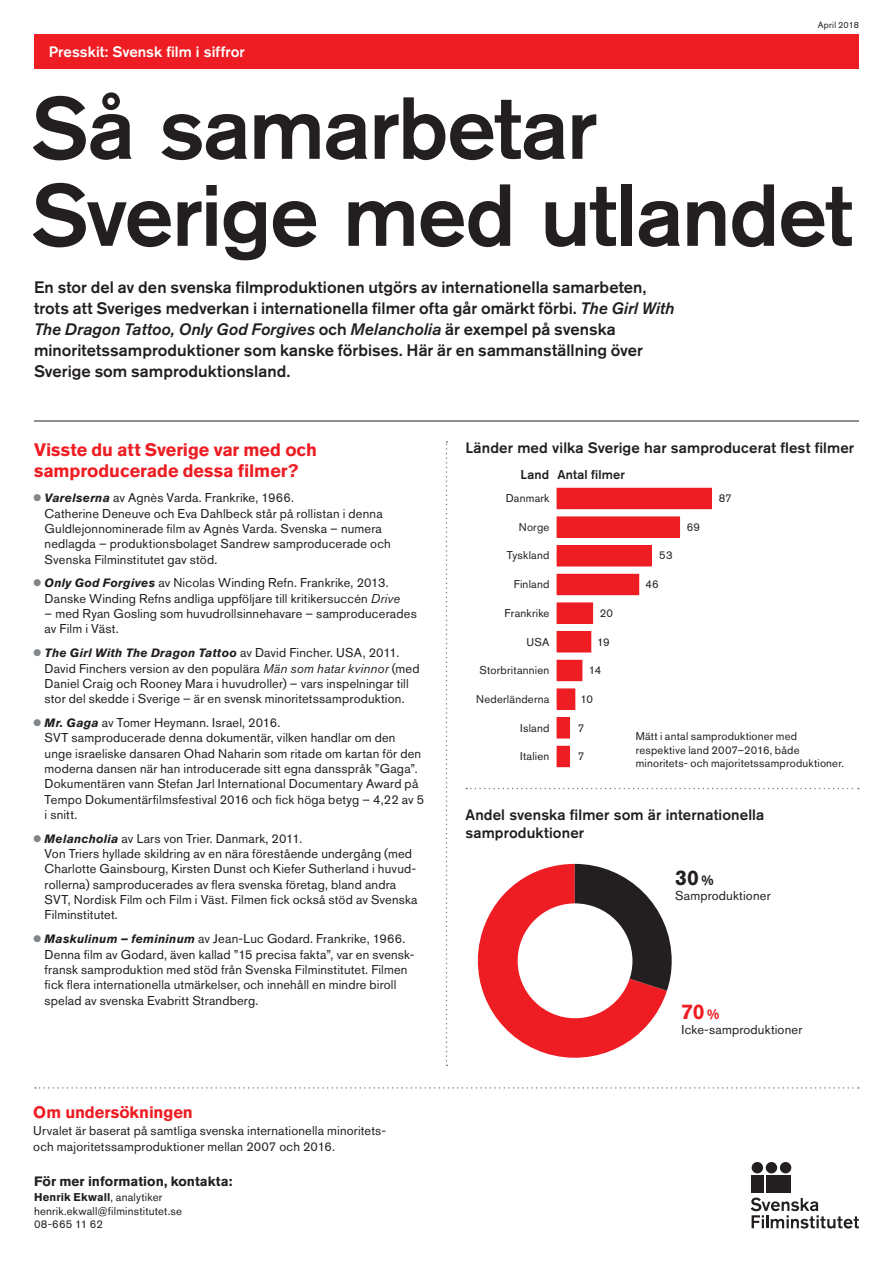
<style>
.page{position:relative;width:893px;height:1263px;background:#fff}
.page>*{position:absolute;margin:0;border:0;box-sizing:border-box;transform-origin:0 0}
.t1{font:500 87px/87px "Akzidenz Grotesk BQ";letter-spacing:-.02em;color:#231f20}
.Text_filmbeskrivnin{font:700 21px "Akzidenz Grotesk BQ";color:#231f20}
.Text_filmbeskrivnin-2{font:700 21px "Akzidenz Grotesk BQ";color:#ee1d23}
.FIS_Diagramrubrik_sv{font:700 18px/21px "Akzidenz Grotesk BQ";letter-spacing:-.005em;color:#ee1d23}
.Ingress_färgad_ind{font:500 16.5px/21px "Akzidenz Grotesk BQ";letter-spacing:.005em;color:#231f20}
.Filmfakta{font:700 16.5px "Akzidenz Grotesk BQ";letter-spacing:-.005em;color:#ee1d23}
.Tabell_Svensk{font:500 15px/18px "Akzidenz Grotesk BQ";letter-spacing:.005em;color:#231f20}
.t2{font:500 15px "Akzidenz Grotesk BQ";color:#fff}
.Filmfakta-2{font:700 13.5px "Akzidenz Grotesk BQ";color:#231f20}
.Text_filmbeskrivnin-3{font:12.75px/15.3px "Akzidenz Grotesk BQ";letter-spacing:.015em;color:#231f20}
.Text_filmbeskrivnin-4{font:500 12.75px "Akzidenz Grotesk BQ";letter-spacing:.015em;color:#231f20}
.Text_filmbeskrivnin-5{font:italic 700 12px "Akzidenz Grotesk BQ";letter-spacing:.015em;color:#231f20}
.Text_filmbeskrivnin-6{font:11.25px "Akzidenz Grotesk BQ";letter-spacing:.02em;color:#231f20}
.Bildtext_-_kopia{font:11.25px/13.5px "Akzidenz Grotesk BQ";letter-spacing:.02em;color:#231f20}
.Filmfakta-3{font:11.25px "Akzidenz Grotesk BQ";letter-spacing:.015em;color:#231f20}
.Filmfakta-4{font:700 11.25px "Akzidenz Grotesk BQ";letter-spacing:.01em;color:#231f20}
.Bildtext_-_kopia-2{font:9px "Akzidenz Grotesk BQ";letter-spacing:.025em;color:#231f20}
.s1{font-family:"Akzidenz Grotesk BQ Med";font-weight:400;font-style:italic}
.s2{color:#828688}
.s3{font-weight:700;font-style:italic;font-size:12px}
.s4{font-style:italic}
.s5{font-weight:400;font-style:normal;font-size:12.75px}
.s6{font-weight:400}
.s7{font-size:13.95px}
</style>
<div class="page">
<div style="left:34px;top:34px;width:825px;height:34px;background:#ee1d23"></div>
<hr style="left:34px;top:421px;width:825px;height:1px;background:#231f20">
<svg style="left:35px;top:1087px;width:824px;height:2px"></svg>
<svg style="left:751px;top:1197px;width:108px;height:31px"></svg>
<div style="left:751px;top:1175px;width:13px;height:18px;background:#231f20"></div>
<div style="left:766px;top:1175px;width:24px;height:18px;background:#231f20"></div>
<div style="left:752px;top:1162px;width:11px;height:11px;background:#231f20;border-radius:50%"></div>
<div style="left:766px;top:1162px;width:11px;height:11px;background:#231f20;border-radius:50%"></div>
<div style="left:780px;top:1162px;width:11px;height:11px;background:#231f20;border-radius:50%"></div>
<div style="left:557px;top:488px;width:154px;height:21px;background:#ee1d23"></div>
<div style="left:557px;top:517px;width:122px;height:20px;background:#ee1d23"></div>
<div style="left:557px;top:516px;width:123px;height:22px;border:1px solid #ee1d23"></div>
<div style="left:557px;top:546px;width:94px;height:20px;background:#ee1d23"></div>
<div style="left:557px;top:545px;width:95px;height:21px;border:1px solid #ee1d23"></div>
<div style="left:557px;top:574px;width:82px;height:21px;background:#ee1d23"></div>
<div style="left:557px;top:603px;width:36px;height:20px;background:#ee1d23"></div>
<div style="left:557px;top:602px;width:36px;height:22px;border:1px solid #ee1d23"></div>
<div style="left:557px;top:632px;width:34px;height:20px;background:#ee1d23"></div>
<div style="left:557px;top:631px;width:34px;height:21px;border:1px solid #ee1d23"></div>
<div style="left:557px;top:660px;width:25px;height:21px;background:#ee1d23"></div>
<div style="left:557px;top:689px;width:18px;height:20px;background:#ee1d23"></div>
<div style="left:557px;top:688px;width:18px;height:22px;border:1px solid #ee1d23"></div>
<div style="left:557px;top:718px;width:12px;height:20px;background:#ee1d23"></div>
<div style="left:557px;top:717px;width:13px;height:21px;border:1px solid #ee1d23"></div>
<div style="left:557px;top:746px;width:12px;height:21px;background:#ee1d23"></div>
<div style="left:557px;top:746px;width:13px;height:21px;border:1px solid #ee1d23"></div>
<svg style="left:477px;top:863px;width:195px;height:195px"></svg>
<svg style="left:466px;top:788px;width:393px;height:1px"></svg>
<svg style="left:446px;top:441px;width:1px;height:625px"></svg>
<p class="t2" style="left:49px;top:42px;width:197px">Presskit: Svensk film i siffror</p>
<p class="Bildtext_-_kopia-2" style="left:818px;top:19px;width:43px">April 2018</p>
<p class="t1" style="left:31px;top:83px;width:823px">Så samarbetar<br>Sverige med utlandet</p>
<p class="Ingress_färgad_ind" style="left:34px;top:276px;width:642px">En stor del av den svenska filmproduktionen utgörs av internationella samarbeten, trots att Sveriges medverkan i internationella filmer ofta går omärkt förbi. <span class="s1">The Girl With The Dragon Tattoo, Only God Forgives</span> och <span class="s1">Melancholia</span> är exempel på svenska minoritetssamproduktioner som kanske förbises. Här är en sammanställning över Sverige som samproduktionsland.</p>
<p class="FIS_Diagramrubrik_sv" style="left:34px;top:439px;width:284px">Visste du att Sverige var med och samproducerade dessa filmer?</p>
<p class="Text_filmbeskrivnin-3" style="left:45px;top:490px;width:348px;text-indent:-11px"><span class="s2">●</span> <span class="s3">Varelserna</span> av Agnès Varda. Frankrike, 1966.<br>Catherine Deneuve och Eva Dahlbeck står på rollistan i denna Guldlejonnominerade film av Agnès Varda. Svenska – numera nedlagda – produktionsbolaget Sandrew samproducerade och Svenska Filminstitutet gav stöd.</p>
<p class="Text_filmbeskrivnin-3" style="left:45px;top:575px;width:357px;text-indent:-11px"><span class="s2">●</span> <span class="s3">Only God Forgives</span> av Nicolas Winding Refn. Frankrike, 2013.<br>Danske Winding Refns andliga uppföljare till kritikersuccén <span class="s4">Drive</span></p>
<p class="Text_filmbeskrivnin-3" style="left:45px;top:606px;width:374px">– med Ryan Gosling som huvudrollsinnehavare – samproducerades av Film i Väst.</p>
<p class="Text_filmbeskrivnin-5" style="left:34px;top:646px;width:367px"><span class="s2">●</span> The Girl With The Dragon Tattoo <span class="s5">av David Fincher. USA, 2011.</span></p>
<p class="Text_filmbeskrivnin-3" style="left:45px;top:660px;width:376px">David Finchers version av den populära <span class="s4">Män som hatar kvinnor</span> (med<br>Daniel Craig och Rooney Mara i huvudroller) – vars inspelningar till stor del skedde i Sverige – är en svensk minoritetssamproduktion.</p>
<p class="Text_filmbeskrivnin-3" style="left:45px;top:715px;width:381px;text-indent:-11px"><span class="s2">●</span> <span class="s3">Mr. Gaga</span> av Tomer Heymann. Israel, 2016.<br>SVT samproducerade denna dokumentär, vilken handlar om den unge israeliske dansaren Ohad Naharin som ritade om kartan för den moderna dansen när han introducerade sitt egna dansspråk ”Gaga”.<br>Dokumentären vann Stefan Jarl International Documentary Award på Tempo Dokumentärfilmsfestival 2016 och fick höga betyg – 4,22 av 5 i snitt.</p>
<p class="Text_filmbeskrivnin-3" style="left:45px;top:831px;width:374px;text-indent:-11px"><span class="s2">●</span> <span class="s3">Melancholia</span> av Lars von Trier. Danmark, 2011.<br>Von Triers hyllade skildring av en nära förestående undergång (med Charlotte Gainsbourg, Kirsten Dunst och Kiefer Sutherland i huvud&shy;rollerna) samproducerades av flera svenska företag, bland andra SVT, Nordisk Film och Film i Väst. Filmen fick också stöd av Svenska Filminstitutet.</p>
<p class="Text_filmbeskrivnin-3" style="left:45px;top:931px;width:371px;text-indent:-11px"><span class="s2">●</span> <span class="s3">Maskulinum – femininum</span> av Jean-Luc Godard. Frankrike, 1966.<br>Denna film av Godard, även kallad ”15 precisa fakta”, var en svensk&shy;fransk samproduktion med stöd från Svenska Filminstitutet. Filmen fick flera internationella utmärkelser, och innehåll en mindre biroll spelad av svenska Evabritt Strandberg.</p>
<p class="Filmfakta" style="left:33px;top:1103px;width:161px">Om undersökningen</p>
<p class="Text_filmbeskrivnin-3" style="left:33px;top:1123px;width:354px">Urvalet är baserat på samtliga svenska internationella minoritets&shy;och majoritetssamproduktioner mellan 2007 och 2016.</p>
<p class="Filmfakta-2" style="left:34px;top:1173px;width:200px">För mer information, kontakta:</p>
<p class="Filmfakta-4" style="left:34px;top:1191px;width:130px">Henrik Ekwall<span class="s6">, analytiker</span></p>
<p class="Filmfakta-3" style="left:34px;top:1204px;width:150px">henrik.ekwall@filminstitutet.se</p>
<p class="Filmfakta-3" style="left:34px;top:1218px;width:71px">08-665 11 62</p>
<p class="Tabell_Svensk" style="left:465px;top:439px;width:390px">Länder med vilka Sverige har samproducerat flest filmer</p>
<p class="Text_filmbeskrivnin-6" style="left:506px;top:491px;width:45px">Danmark</p>
<p class="Text_filmbeskrivnin-6" style="left:519px;top:520px;width:32px">Norge</p>
<p class="Text_filmbeskrivnin-6" style="left:507px;top:549px;width:44px">Tyskland</p>
<p class="Text_filmbeskrivnin-6" style="left:514px;top:578px;width:37px">Finland</p>
<p class="Text_filmbeskrivnin-6" style="left:505px;top:606px;width:46px">Frankrike</p>
<p class="Text_filmbeskrivnin-6" style="left:526px;top:635px;width:24px">USA</p>
<p class="Text_filmbeskrivnin-6" style="left:480px;top:664px;width:71px">Storbritannien</p>
<p class="Text_filmbeskrivnin-6" style="left:476px;top:692px;width:75px">Nederländerna</p>
<p class="Text_filmbeskrivnin-6" style="left:520px;top:721px;width:31px">Island</p>
<p class="Text_filmbeskrivnin-6" style="left:520px;top:750px;width:31px">Italien</p>
<p class="Text_filmbeskrivnin-4" style="left:520px;top:467px;width:106px">Land Antal filmer</p>
<p class="Text_filmbeskrivnin-6" style="left:719px;top:491px;width:15px">87</p>
<p class="Text_filmbeskrivnin-6" style="left:687px;top:520px;width:15px">69</p>
<p class="Text_filmbeskrivnin-6" style="left:659px;top:549px;width:15px">53</p>
<p class="Text_filmbeskrivnin-6" style="left:645px;top:578px;width:15px">46</p>
<p class="Text_filmbeskrivnin-6" style="left:600px;top:606px;width:15px">20</p>
<p class="Text_filmbeskrivnin-6" style="left:597px;top:635px;width:14px">19</p>
<p class="Text_filmbeskrivnin-6" style="left:589px;top:664px;width:14px">14</p>
<p class="Text_filmbeskrivnin-6" style="left:580px;top:692px;width:14px">10</p>
<p class="Text_filmbeskrivnin-6" style="left:578px;top:721px;width:8px">7</p>
<p class="Text_filmbeskrivnin-6" style="left:578px;top:750px;width:8px">7</p>
<p class="Bildtext_-_kopia" style="left:636px;top:730px;width:210px">Mätt i antal samproduktioner med respektive land 2007–2016, både minoritets- och majoritetssamproduktioner.</p>
<p class="Tabell_Svensk" style="left:465px;top:806px;width:300px">Andel svenska filmer som är internationella samproduktioner</p>
<p class="Text_filmbeskrivnin" style="left:675px;top:865px;width:40px">30<span class="s7">%</span></p>
<p class="Text_filmbeskrivnin-3" style="left:675px;top:887px;width:97px">Samproduktioner</p>
<p class="Text_filmbeskrivnin-2" style="left:681px;top:1000px;width:40px">70<span class="s7">%</span></p>
<p class="Text_filmbeskrivnin-3" style="left:681px;top:1022px;width:122px">Icke-samproduktioner</p>
</div>
